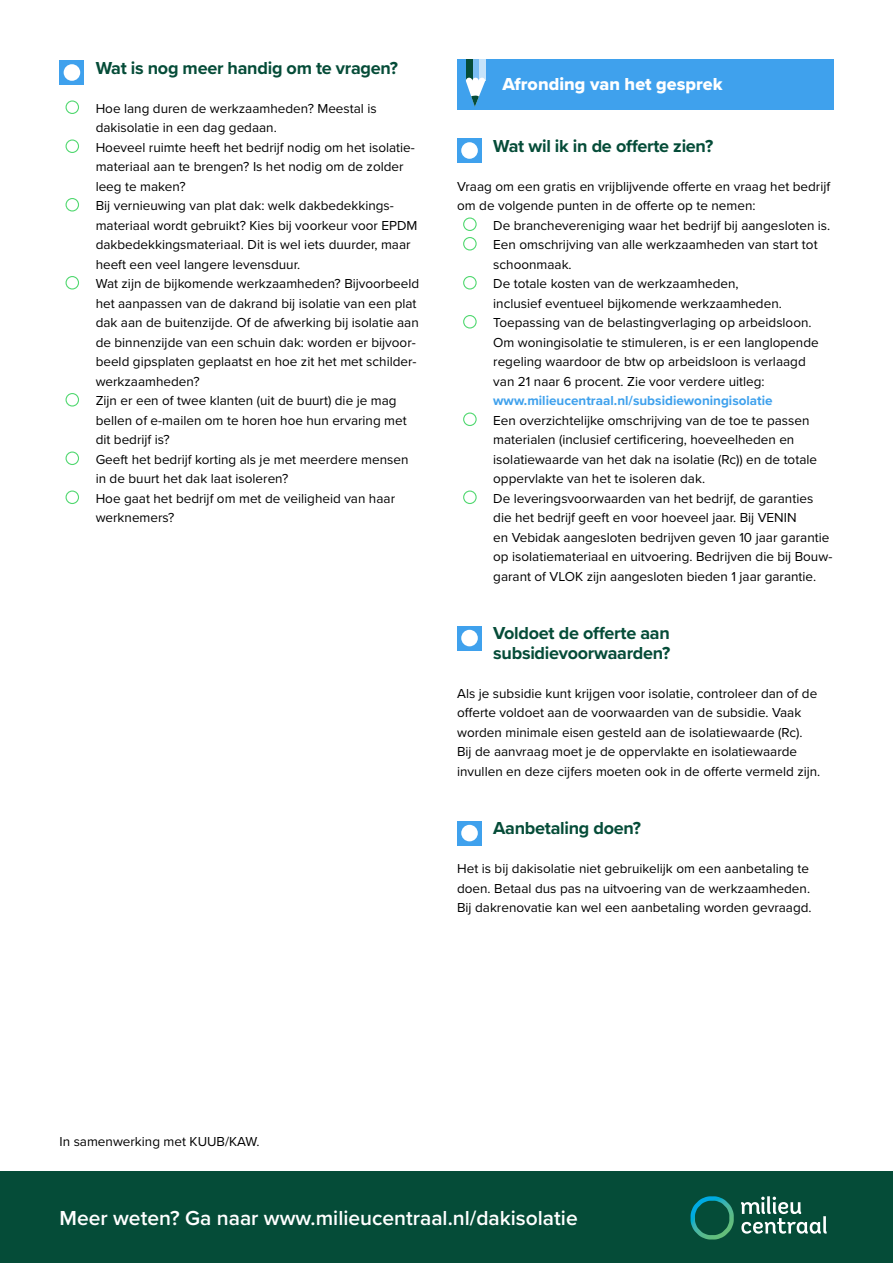
<style>
.page{position:relative;width:893px;height:1263px;background:#fff}
.page>*{position:absolute;margin:0;border:0;box-sizing:border-box;transform-origin:0 0}
.t1{font:600 21px "Proxima Nova";color:#fff}
.t2{font:700 18px/19.5px "Proxima Nova";letter-spacing:-.015em;color:#054c38}
.t3{font:18px "Proxima Nova Extrabld";color:#fff}
.t4{font:13.5px/19.5px "Proxima Nova";color:#000}
.t5{font:700 13.5px "Proxima Nova";color:#3fa1ed}
</style>
<div class="page">
<div style="left:0;top:1171px;width:893px;height:92px;background:#054c38"></div>
<svg style="left:690px;top:1196px;width:44px;height:43px"></svg>
<svg style="left:741px;top:1196px;width:86px;height:37px"></svg>
<div style="left:60px;top:60px;width:24px;height:25px;background:#3fa1ed"></div>
<div style="left:64px;top:64px;width:16px;height:17px;background:#fff;border-radius:50%"></div>
<div style="left:66px;top:100px;width:13px;height:14px;border:1px solid #51d870;border-radius:50%"></div>
<div style="left:66px;top:139px;width:13px;height:14px;border:1px solid #51d870;border-radius:50%"></div>
<div style="left:66px;top:198px;width:13px;height:14px;border:1px solid #51d870;border-radius:50%"></div>
<div style="left:66px;top:276px;width:13px;height:14px;border:1px solid #51d870;border-radius:50%"></div>
<div style="left:66px;top:393px;width:13px;height:14px;border:1px solid #51d870;border-radius:50%"></div>
<div style="left:66px;top:451px;width:13px;height:14px;border:1px solid #51d870;border-radius:50%"></div>
<div style="left:66px;top:490px;width:13px;height:14px;border:1px solid #51d870;border-radius:50%"></div>
<div style="left:457px;top:138px;width:25px;height:25px;background:#3fa1ed"></div>
<div style="left:461px;top:142px;width:17px;height:17px;background:#fff;border-radius:50%"></div>
<div style="left:463px;top:217px;width:14px;height:14px;border:1px solid #51d870;border-radius:50%"></div>
<div style="left:463px;top:237px;width:14px;height:14px;border:1px solid #51d870;border-radius:50%"></div>
<div style="left:463px;top:276px;width:14px;height:14px;border:1px solid #51d870;border-radius:50%"></div>
<div style="left:463px;top:315px;width:14px;height:14px;border:1px solid #51d870;border-radius:50%"></div>
<div style="left:463px;top:412px;width:14px;height:14px;border:1px solid #51d870;border-radius:50%"></div>
<div style="left:463px;top:490px;width:14px;height:14px;border:1px solid #51d870;border-radius:50%"></div>
<div style="left:457px;top:626px;width:25px;height:24px;background:#3fa1ed"></div>
<div style="left:461px;top:630px;width:17px;height:16px;background:#fff;border-radius:50%"></div>
<div style="left:457px;top:821px;width:25px;height:24px;background:#3fa1ed"></div>
<div style="left:461px;top:825px;width:17px;height:16px;background:#fff;border-radius:50%"></div>
<div style="left:457px;top:60px;width:376px;height:50px;background:#3fa1ed"></div>
<div style="left:478px;top:60px;width:7px;height:21px;background:#c5e3fa"></div>
<div style="left:472px;top:60px;width:7px;height:21px;background:#7abef3"></div>
<div style="left:466px;top:60px;width:6px;height:21px;background:#054c38"></div>
<svg style="left:466px;top:78px;width:19px;height:29px"></svg>
<h2 class="t2" style="left:96px;top:57px;width:304px">Wat is nog meer handig om te vragen?</h2>
<p class="t4" style="left:96px;top:98px;width:325px">Hoe lang duren de werkzaamheden? Meestal is dakisolatie in een dag gedaan.<br>Hoeveel ruimte heeft het bedrijf nodig om het isolatie&shy;materiaal aan te brengen? Is het nodig om de zolder leeg te maken?<br>Bij vernieuwing van plat dak: welk dakbedekkings&shy;materiaal wordt gebruikt? Kies bij voorkeur voor EPDM dakbedekkingsmateriaal. Dit is wel iets duurder, maar heeft een veel langere levensduur.<br>Wat zijn de bijkomende werkzaamheden? Bijvoorbeeld het aanpassen van de dakrand bij isolatie van een plat dak aan de buitenzijde. Of de afwerking bij isolatie aan de binnenzijde van een schuin dak: worden er bijvoor&shy;beeld gipsplaten geplaatst en hoe zit het met schilder&shy;werkzaamheden?<br>Zijn er een of twee klanten (uit de buurt) die je mag bellen of e-mailen om te horen hoe hun ervaring met dit bedrijf is?<br>Geeft het bedrijf korting als je met meerdere mensen in de buurt het dak laat isoleren?<br>Hoe gaat het bedrijf om met de veiligheid van haar werknemers?</p>
<h2 class="t3" style="left:502px;top:71px;width:222px">Afronding van het gesprek</h2>
<h2 class="t2" style="left:493px;top:135px;width:221px">Wat wil ik in de offerte zien?</h2>
<p class="t4" style="left:457px;top:176px;width:375px">Vraag om een gratis en vrijblijvende offerte en vraag het bedrijf om de volgende punten in de offerte op te nemen:</p>
<p class="t4" style="left:493px;top:215px;width:339px">De branchevereniging waar het bedrijf bij aangesloten is.<br>Een omschrijving van alle werkzaamheden van start tot schoonmaak.<br>De totale kosten van de werkzaamheden,<br>inclusief eventueel bijkomende werkzaamheden.<br>Toepassing van de belastingverlaging op arbeidsloon.<br>Om woningisolatie te stimuleren, is er een langlopende regeling waardoor de btw op arbeidsloon is verlaagd<br>van 21 naar 6 procent. Zie voor verdere uitleg:</p>
<p class="t5" style="left:493px;top:390px;width:281px">www.milieucentraal.nl/subsidiewoningisolatie</p>
<p class="t4" style="left:493px;top:410px;width:340px">Een overzichtelijke omschrijving van de toe te passen materialen (inclusief certificering, hoeveelheden en isolatiewaarde van het dak na isolatie (Rc)) en de totale oppervlakte van het te isoleren dak.<br>De leveringsvoorwaarden van het bedrijf, de garanties die het bedrijf geeft en voor hoeveel jaar. Bij VENIN<br>en Vebidak aangesloten bedrijven geven 10 jaar garantie op isolatiemateriaal en uitvoering. Bedrijven die bij Bouw&shy;garant of VLOK zijn aangesloten bieden 1 jaar garantie.</p>
<h2 class="t2" style="left:493px;top:623px;width:179px">Voldoet de offerte aan subsidievoorwaarden?</h2>
<p class="t4" style="left:457px;top:683px;width:365px">Als je subsidie kunt krijgen voor isolatie, controleer dan of de offerte voldoet aan de voorwaarden van de subsidie. Vaak worden minimale eisen gesteld aan de isolatiewaarde (Rc).<br>Bij de aanvraag moet je de oppervlakte en isolatiewaarde invullen en deze cijfers moeten ook in de offerte vermeld zijn.</p>
<h2 class="t2" style="left:493px;top:818px;width:149px">Aanbetaling doen?</h2>
<p class="t4" style="left:457px;top:858px;width:356px">Het is bij dakisolatie niet gebruikelijk om een aanbetaling te doen. Betaal dus pas na uitvoering van de werkzaamheden.<br>Bij dakrenovatie kan wel een aanbetaling worden gevraagd.</p>
<p class="t4" style="left:60px;top:1131px;width:202px">In samenwerking met KUUB/KAW.</p>
<h1 class="t1" style="left:60px;top:1202px;width:520px">Meer weten? Ga naar www.milieucentraal.nl/dakisolatie</h1>
</div>
